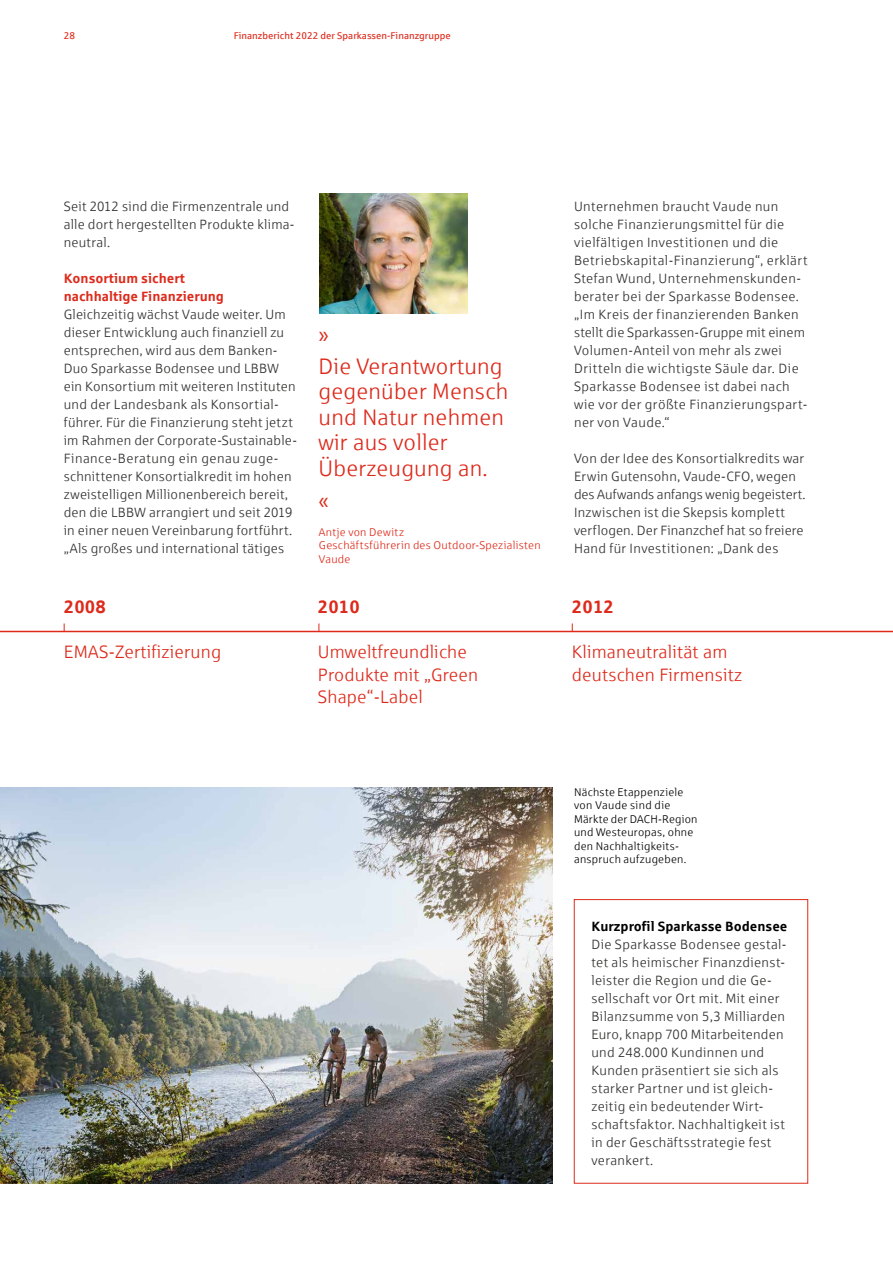
<style>
.page{position:relative;width:893px;height:1263px;background:#fff}
.page>*{position:absolute;margin:0;border:0;box-sizing:border-box;transform-origin:0 0}
.t1{font:22.5px/25.5px "Sparkasse Lt";letter-spacing:.01em;color:#dd2a1b}
.t2{font:18px/22.5px "Sparkasse Lt";letter-spacing:.01em;color:#dd2a1b}
.t3{font:700 18px "Sparkasse Rg";letter-spacing:.01em;color:#dd2a1b}
.t4{font:13.5px/18px "Sparkasse Lt";letter-spacing:.025em;color:#313130}
.t5{font:700 13.5px/18px "Sparkasse Rg";color:#dd2a1b}
.t6{font:700 13.5px "Sparkasse Rg";color:#000}
.t7{font:11.25px/13.5px "Sparkasse Lt";letter-spacing:.025em;color:#000}
.t8{font:11.25px/13.5px "Sparkasse Lt";letter-spacing:.025em;color:#dd2a1b}
.t9{font:9.75px "Sparkasse Rg";color:#dd2a1b}
</style>
<div class="page">
<hr style="left:0;top:631px;width:893px;height:1px;background:#dd2a1b">
<img style="left:0;top:787px;width:553px;height:396px">
<img style="left:319px;top:193px;width:149px;height:120px">
<div style="left:574px;top:899px;width:234px;height:284px;border:1px solid #dd2a1b"></div>
<p class="t9" style="left:64px;top:30px;width:13px">28</p>
<p class="t9" style="left:234px;top:30px;width:218px">Finanzbericht 2022 der Sparkassen-Finanzgruppe</p>
<p class="t4" style="left:64px;top:197px;width:232px">Seit 2012 sind die Firmenzentrale und alle dort hergestellten Produkte klima&shy;neutral.</p>
<p class="t5" style="left:64px;top:269px;width:162px">Konsortium sichert nachhaltige Finanzierung</p>
<p class="t4" style="left:64px;top:305px;width:235px">Gleichzeitig wächst Vaude weiter. Um dieser Entwicklung auch finanziell zu entsprechen, wird aus dem Banken-Duo Sparkasse Bodensee und LBBW ein Konsortium mit weiteren Instituten und der Landesbank als Konsortial&shy;führer. Für die Finanzierung steht jetzt im Rahmen der Corporate-Sustainable-Finance-Beratung ein genau zuge&shy;schnittener Konsortialkredit im hohen zweistelligen Millionenbereich bereit, den die LBBW arrangiert und seit 2019 in einer neuen Vereinbarung fortführt. „Als großes und international tätiges</p>
<h2 class="t3" style="left:64px;top:595px;width:44px">2008</h2>
<h2 class="t2" style="left:64px;top:640px;width:159px">EMAS-Zertifizierung</h2>
<h1 class="t1" style="left:319px;top:318px;width:186px;line-height:32.1px">»<br>Die Verantwortung</h1>
<h1 class="t1" style="left:319px;top:378px;width:191px">gegenüber Mensch und Natur nehmen wir aus voller<br>Überzeugung an.</h1>
<h1 class="t1" style="left:319px;top:487px;width:12px">«</h1>
<p class="t8" style="left:319px;top:525px;width:223px">Antje von Dewitz<br>Geschäftsführerin des Outdoor-Spezialisten<br>Vaude</p>
<h2 class="t3" style="left:318px;top:595px;width:44px">2010</h2>
<h2 class="t2" style="left:318px;top:640px;width:162px">Umweltfreundliche<br>Produkte mit „Green<br>Shape“-Label</h2>
<p class="t4" style="left:574px;top:197px;width:235px">Unternehmen braucht Vaude nun solche Finanzierungsmittel für die vielfältigen Investitionen und die Betriebskapital-Finanzierung“, erklärt Stefan Wund, Unternehmenskunden&shy;berater bei der Sparkasse Bodensee. „Im Kreis der finanzierenden Banken stellt die Sparkassen-Gruppe mit einem Volumen-Anteil von mehr als zwei Dritteln die wichtigste Säule dar. Die Sparkasse Bodensee ist dabei nach wie vor der größte Finanzierungspart&shy;ner von Vaude.“</p>
<p class="t4" style="left:574px;top:449px;width:233px">Von der Idee des Konsortialkredits war Erwin Gutensohn, Vaude-CFO, wegen des Aufwands anfangs wenig begeistert.<br>Inzwischen ist die Skepsis komplett verflogen. Der Finanzchef hat so freiere Hand für Investitionen: „Dank des</p>
<h2 class="t3" style="left:572px;top:595px;width:44px">2012</h2>
<h2 class="t2" style="left:572px;top:640px;width:172px">Klimaneutralität am deutschen Firmensitz</h2>
<p class="t7" style="left:574px;top:785px;width:125px">Nächste Etappenziele von Vaude sind die<br>Märkte der DACH-Region und Westeuropas, ohne den Nachhaltigkeits&shy;anspruch aufzugeben.</p>
<p class="t6" style="left:591px;top:918px;width:197px">Kurzprofil Sparkasse Bodensee</p>
<p class="t4" style="left:591px;top:935px;width:197px">Die Sparkasse Bodensee gestal&shy;tet als heimischer Finanzdienst&shy;leister die Region und die Ge&shy;sellschaft vor Ort mit. Mit einer<br>Bilanzsumme von 5,3 Milliarden<br>Euro, knapp 700 Mitarbeitenden und 248.000 Kundinnen und<br>Kunden präsentiert sie sich als starker Partner und ist gleich&shy;zeitig ein bedeutender Wirt&shy;schaftsfaktor. Nachhaltigkeit ist in der Geschäftsstrategie fest verankert.</p>
</div>
